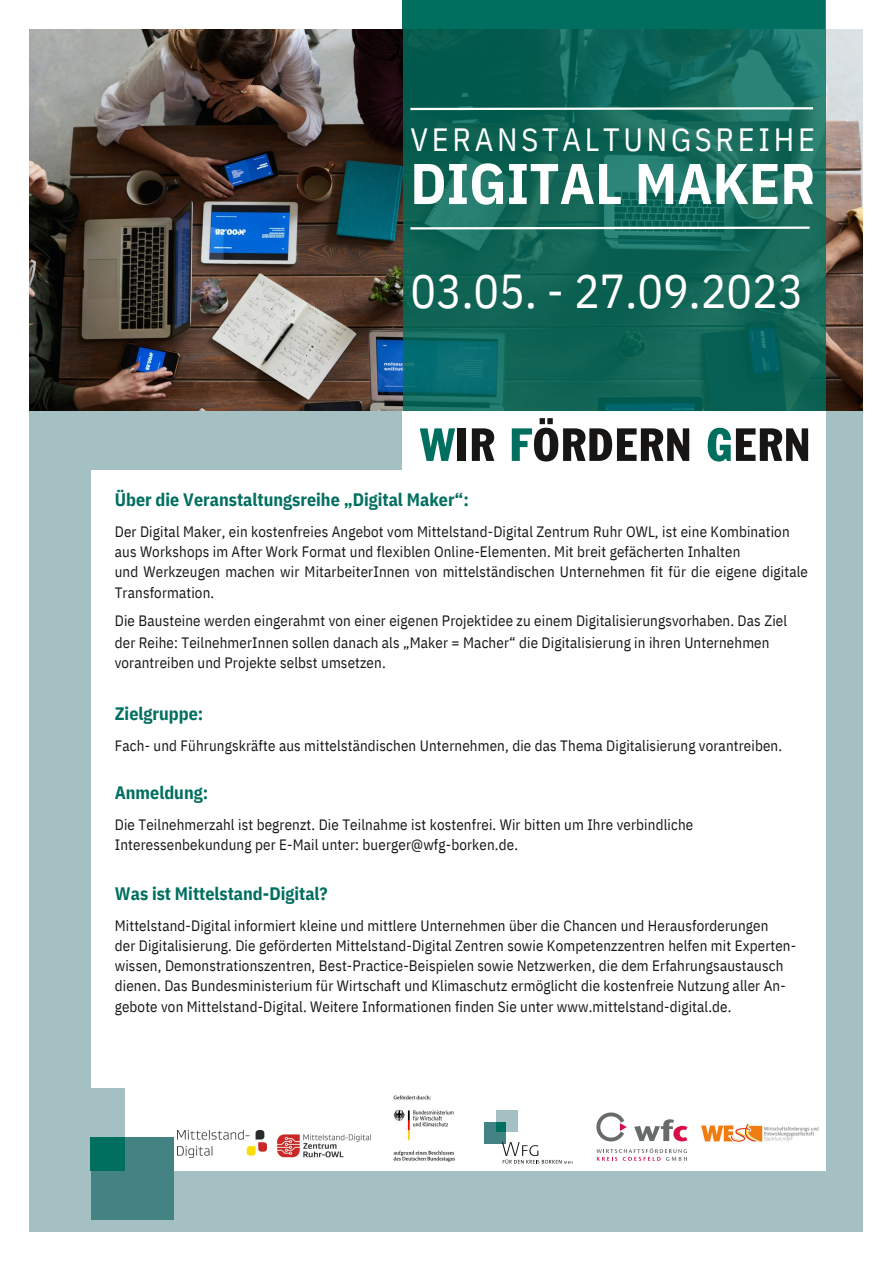
<style>
.page{position:relative;width:893px;height:1264px;background:#fff}
.page>*{position:absolute;margin:0;border:0;box-sizing:border-box;transform-origin:0 0}
.t1{font:700 57.3px "IBM Plex Sans Cond";color:#fff}
.t2{font:47.55px "IBM Plex Sans Cond";color:#fff}
.t3{font:32.1px "IBM Plex Sans Cond";letter-spacing:.115em;color:#fff}
.t4{font:700 18px "IBM Plex Sans Cond";color:#006f5f}
.t5{font:15px/20.2px "IBM Plex Sans Cond";letter-spacing:.01em;color:#171615}
</style>
<div class="page">
<div style="left:30px;top:411px;width:832px;height:821px;background:#a5c0c3"></div>
<div style="left:91px;top:470px;width:734px;height:701px;background:#fff"></div>
<div style="left:91px;top:1136px;width:82px;height:83px;background:#438383"></div>
<div style="left:42px;top:1087px;width:83px;height:83px;background:#a5c0c3"></div>
<div style="left:91px;top:1136px;width:34px;height:34px;background:#006f5f"></div>
<div style="left:402px;top:411px;width:423px;height:59px;background:#fff"></div>
<svg style="left:420px;top:428px;width:35px;height:33px"></svg>
<div style="left:458px;top:428px;width:8px;height:33px;background:#171615"></div>
<svg style="left:472px;top:428px;width:22px;height:33px"></svg>
<svg style="left:511px;top:418px;width:178px;height:43px"></svg>
<svg style="left:707px;top:428px;width:101px;height:33px"></svg>
<img style="left:30px;top:30px;width:832px;height:381px">
<img style="left:393px;top:1095px;width:62px;height:67px">
<img style="left:266px;top:1134px;width:105px;height:24px">
<img style="left:177px;top:1130px;width:89px;height:27px">
<div style="left:484px;top:1122px;width:22px;height:21px;background:#438383"></div>
<div style="left:496px;top:1109px;width:22px;height:22px;background:#a5c0c3"></div>
<div style="left:496px;top:1122px;width:10px;height:9px;background:#006f5f"></div>
<svg style="left:502px;top:1142px;width:70px;height:21px"></svg>
<svg style="left:596px;top:1112px;width:91px;height:48px"></svg>
<img style="left:701px;top:1124px;width:118px;height:18px">
<svg style="left:403px;top:0;width:422px;height:410px"></svg>
<svg style="left:408px;top:225px;width:403px;height:6px"></svg>
<svg style="left:408px;top:106px;width:407px;height:5px"></svg>
<h3 class="t3" style="left:410px;top:118px;width:406px">VERANSTALTUNGSREIHE</h3>
<h1 class="t1" style="left:410px;top:145px;width:406px">DIGITAL MAKER</h1>
<h2 class="t2" style="left:410px;top:259px;width:394px">03.05. - 27.09.2023</h2>
<p class="t4" style="left:115px;top:487px;width:356px">Über die Veranstaltungsreihe „Digital Maker“:</p>
<p class="t5" style="left:115px;top:521px;width:694px">Der Digital Maker, ein kostenfreies Angebot vom Mittelstand-Digital Zentrum Ruhr OWL, ist eine Kombination aus Workshops im After Work Format und flexiblen Online-Elementen. Mit breit gefächerten Inhalten<br>und Werkzeugen machen wir MitarbeiterInnen von mittelständischen Unternehmen fit für die eigene digitale Transformation.</p>
<p class="t5" style="left:115px;top:609px;width:673px;line-height:22.5px">Die Bausteine werden eingerahmt von einer eigenen Projektidee zu einem Digitalisierungsvorhaben. Das Ziel der Reihe: TeilnehmerInnen sollen danach als „Maker = Macher“ die Digitalisierung in ihren Unternehmen</p>
<p class="t5" style="left:115px;top:652px;width:272px">vorantreiben und Projekte selbst umsetzen.</p>
<p class="t4" style="left:115px;top:701px;width:90px">Zielgruppe:</p>
<p class="t5" style="left:115px;top:735px;width:668px">Fach- und Führungskräfte aus mittelständischen Unternehmen, die das Thema Digitalisierung vorantreiben.</p>
<p class="t4" style="left:115px;top:780px;width:95px">Anmeldung:</p>
<p class="t5" style="left:115px;top:814px;width:580px">Die Teilnehmerzahl ist begrenzt. Die Teilnahme ist kostenfrei. Wir bitten um Ihre verbindliche<br>Interessenbekundung per E-Mail unter: buerger@wfg-borken.de.</p>
<p class="t4" style="left:115px;top:881px;width:214px">Was ist Mittelstand-Digital?</p>
<p class="t5" style="left:115px;top:914px;width:683px">Mittelstand-Digital informiert kleine und mittlere Unternehmen über die Chancen und Herausforderungen<br>der Digitalisierung. Die geförderten Mittelstand-Digital Zentren sowie Kompetenzzentren helfen mit Experten&shy;wissen, Demonstrationszentren, Best-Practice-Beispielen sowie Netzwerken, die dem Erfahrungsaustausch dienen. Das Bundesministerium für Wirtschaft und Klimaschutz ermöglicht die kostenfreie Nutzung aller An&shy;gebote von Mittelstand-Digital. Weitere Informationen finden Sie unter www.mittelstand-digital.de.</p>
</div>
